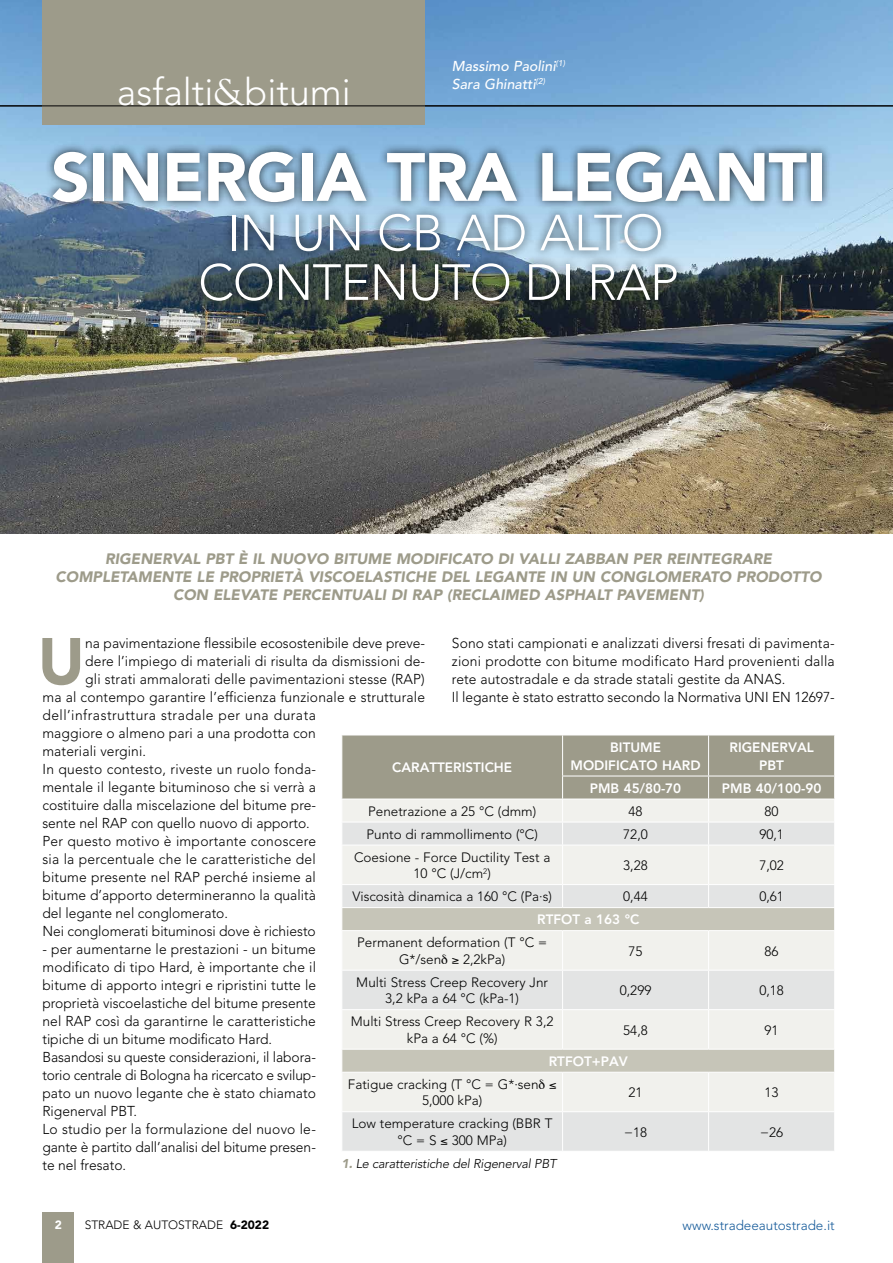
<style>
.page{position:relative;width:893px;height:1263px;background:#fff}
.page>*{position:absolute;margin:0;border:0;box-sizing:border-box;transform-origin:0 0}
.t1{font:900 67.5px "Avenir";letter-spacing:-.015em;color:#fff}
.t2{font:900 65.1px "Avenir";color:#9d9b8a}
.t3{font:300 50.25px/49.5px "Avenir";letter-spacing:-.015em;color:#fff;text-align:center}
.t4{font:300 37.5px "Avenir";color:#fff}
.t5{font:italic 900 15px/18px "Avenir";color:#9d9b8a;text-align:center}
.t6{font:300 14.25px/18px "Avenir";letter-spacing:.01em;color:#000}
.t7{font:300 14.25px "Avenir";letter-spacing:.035em;color:#000}
.t8{font:italic 500 14.25px/18px "Avenir";color:#fff}
.t9{font:300 13.5px/16.5px "Avenir";color:#000;text-align:center}
.t10{font:800 13.5px/18px "Avenir";color:#fff;text-align:center}
.t11{font:300 13.5px "Avenir";color:#165b9a}
.t12{font:italic 300 12.75px "Avenir";letter-spacing:-.015em;color:#000}
.t13{font:300 12px "Avenir";color:#000}
.t14{font:900 12px "Avenir";color:#fff}
.s1{font-family:"Goudy Std";font-weight:400}
.s2{font-weight:800;color:#fff}
.s3{font-weight:900;color:#9d9b8a}
.s4{font-weight:900}
</style>
<div class="page">
<div style="left:42px;top:1212px;width:32px;height:51px;background:#9d9b8a"></div>
<img style="left:0;top:0;width:893px;height:534px">
<div style="left:43px;top:0;width:382px;height:124px;background:#9d9b8a"></div>
<hr style="left:0;top:106px;width:893px;height:1px;background:#000">
<div style="left:44px;top:142px;width:787px;height:167px;background:#000;opacity:.75"></div>
<svg style="left:342px;top:846px;width:492px;height:305px;background:#eaebe9"></svg>
<svg style="left:342px;top:908px;width:492px;height:164px;background:#e2e1dc"></svg>
<svg style="left:342px;top:735px;width:493px;height:110px;background:#bfbeb3"></svg>
<hr style="left:562px;top:845px;width:1px;height:39px;background:#fff">
<hr style="left:708px;top:845px;width:1px;height:39px;background:#fff">
<hr style="left:341px;top:884px;width:222px;height:1px;background:#fff">
<hr style="left:563px;top:884px;width:146px;height:1px;background:#fff">
<svg style="left:562px;top:885px;width:1px;height:22px"></svg>
<hr style="left:709px;top:884px;width:126px;height:1px;background:#fff">
<svg style="left:708px;top:885px;width:1px;height:22px"></svg>
<hr style="left:341px;top:907px;width:222px;height:1px;background:#fff">
<hr style="left:563px;top:907px;width:146px;height:1px;background:#fff">
<hr style="left:709px;top:907px;width:126px;height:1px;background:#fff">
<svg style="left:834px;top:908px;width:1px;height:22px"></svg>
<hr style="left:341px;top:930px;width:222px;height:1px;background:#fff">
<hr style="left:563px;top:930px;width:146px;height:1px;background:#fff">
<hr style="left:562px;top:931px;width:1px;height:39px;background:#fff">
<hr style="left:709px;top:930px;width:126px;height:1px;background:#fff">
<hr style="left:708px;top:931px;width:1px;height:39px;background:#fff">
<hr style="left:341px;top:970px;width:222px;height:1px;background:#fff">
<hr style="left:563px;top:970px;width:146px;height:1px;background:#fff">
<hr style="left:562px;top:970px;width:1px;height:39px;background:#fff">
<hr style="left:709px;top:970px;width:126px;height:1px;background:#fff">
<hr style="left:708px;top:970px;width:1px;height:39px;background:#fff">
<hr style="left:341px;top:1009px;width:222px;height:1px;background:#fff">
<hr style="left:563px;top:1009px;width:146px;height:1px;background:#fff">
<hr style="left:562px;top:1010px;width:1px;height:39px;background:#fff">
<hr style="left:709px;top:1009px;width:126px;height:1px;background:#fff">
<hr style="left:708px;top:1010px;width:1px;height:39px;background:#fff">
<hr style="left:341px;top:1049px;width:222px;height:1px;background:#fff">
<hr style="left:563px;top:1049px;width:146px;height:1px;background:#fff">
<hr style="left:709px;top:1049px;width:126px;height:1px;background:#fff">
<svg style="left:834px;top:1050px;width:1px;height:22px"></svg>
<hr style="left:341px;top:1072px;width:222px;height:1px;background:#fff">
<hr style="left:563px;top:1072px;width:146px;height:1px;background:#fff">
<hr style="left:562px;top:1072px;width:1px;height:39px;background:#fff">
<hr style="left:709px;top:1072px;width:126px;height:1px;background:#fff">
<hr style="left:708px;top:1072px;width:1px;height:39px;background:#fff">
<hr style="left:341px;top:1111px;width:222px;height:1px;background:#fff">
<hr style="left:563px;top:1111px;width:146px;height:1px;background:#fff">
<hr style="left:562px;top:1112px;width:1px;height:39px;background:#fff">
<hr style="left:709px;top:1111px;width:126px;height:1px;background:#fff">
<hr style="left:708px;top:1112px;width:1px;height:39px;background:#fff">
<svg style="left:442px;top:954px;width:5px;height:10px"></svg>
<svg style="left:539px;top:1079px;width:6px;height:10px"></svg>
<h3 class="t4" style="left:117px;top:70px;width:235px">asfalti<span class="s1">&amp;</span>bitumi</h3>
<p class="t8" style="left:452px;top:58px;width:115px">Massimo Paolini<sup>(1)<br></sup>Sara Ghinatti<sup>(2)</sup></p>
<h1 class="t1" style="left:51px;top:137px;width:776px">SINERGIA TRA LEGANTI</h1>
<h3 class="t3" style="left:198px;top:208px;width:482px">IN UN CB AD ALTO<br>CONTENUTO DI RAP</h3>
<p class="t5" style="left:56px;top:550px;width:767px">RIGENERVAL PBT È IL NUOVO BITUME MODIFICATO DI VALLI ZABBAN PER REINTEGRARE<br>COMPLETAMENTE LE PROPRIETÀ VISCOELASTICHE DEL LEGANTE IN UN CONGLOMERATO PRODOTTO<br>CON ELEVATE PERCENTUALI DI RAP (RECLAIMED ASPHALT PAVEMENT)</p>
<p class="t6" style="left:452px;top:634px;width:384px">Sono stati campionati e analizzati diversi fresati di pavimenta&shy;zioni prodotte con bitume modificato Hard provenienti dalla rete autostradale e da strade statali gestite da ANAS.<br>Il legante è stato estratto secondo la Normativa UNI EN 12697-</p>
<h2 class="t2" style="left:38px;top:622px;width:48px">U</h2>
<p class="t6" style="left:85px;top:634px;width:341px">na pavimentazione flessibile ecosostenibile deve preve-</p>
<p class="t6" style="left:85px;top:652px;width:341px">dere l’impiego di materiali di risulta da dismissioni de-</p>
<p class="t6" style="left:85px;top:670px;width:341px">gli strati ammalorati delle pavimentazioni stesse (RAP)</p>
<p class="t6" style="left:42px;top:688px;width:384px">ma al contempo garantire l’efficienza funzionale e strutturale</p>
<p class="t7" style="left:42px;top:707px;width:275px">dell’infrastruttura stradale per una durata</p>
<p class="t6" style="left:42px;top:724px;width:275px">maggiore o almeno pari a una prodotta con</p>
<p class="t6" style="left:42px;top:742px;width:105px">materiali vergini.</p>
<p class="t6" style="left:42px;top:760px;width:275px">In questo contesto, riveste un ruolo fonda-</p>
<p class="t6" style="left:42px;top:778px;width:275px">mentale il legante bituminoso che si verrà a</p>
<p class="t6" style="left:42px;top:796px;width:275px">costituire dalla miscelazione del bitume pre-</p>
<p class="t6" style="left:42px;top:814px;width:269px">sente nel RAP con quello nuovo di apporto.</p>
<p class="t6" style="left:42px;top:832px;width:275px">Per questo motivo è importante conoscere</p>
<p class="t6" style="left:42px;top:850px;width:275px">sia la percentuale che le caratteristiche del</p>
<p class="t6" style="left:42px;top:868px;width:275px">bitume presente nel RAP perché insieme al</p>
<p class="t6" style="left:42px;top:886px;width:275px">bitume d’apporto determineranno la qualità</p>
<p class="t6" style="left:42px;top:904px;width:187px">del legante nel conglomerato.</p>
<p class="t6" style="left:42px;top:922px;width:275px">Nei conglomerati bituminosi dove è richiesto</p>
<p class="t6" style="left:42px;top:940px;width:275px">- per aumentarne le prestazioni - un bitume modificato di tipo Hard, è importante che il bitume di apporto integri e ripristini tutte le proprietà viscoelastiche del bitume presente nel RAP così da garantirne le caratteristiche tipiche di un bitume modificato Hard.<br>Basandosi su queste considerazioni, il labora&shy;torio centrale di Bologna ha ricercato e svilup&shy;pato un nuovo legante che è stato chiamato Rigenerval PBT.<br>Lo studio per la formulazione del nuovo le&shy;gante è partito dall’analisi del bitume presen&shy;te nel fresato.</p>
<p class="t10" style="left:570px;top:738px;width:132px">BITUME<br>MODIFICATO HARD</p>
<p class="t10" style="left:729px;top:738px;width:86px">RIGENERVAL<br>PBT</p>
<p class="t10" style="left:590px;top:779px;width:93px">PMB 45/80-70</p>
<p class="t10" style="left:722px;top:779px;width:101px">PMB 40/100-90</p>
<p class="t10" style="left:392px;top:758px;width:122px">CARATTERISTICHE</p>
<p class="t9" style="left:368px;top:803px;width:169px">Penetrazione a 25 °C (dmm)</p>
<p class="t9" style="left:629px;top:803px;width:16px">48</p>
<p class="t9" style="left:765px;top:803px;width:16px">80</p>
<p class="t9" style="left:366px;top:826px;width:173px">Punto di rammollimento (°C)</p>
<p class="t9" style="left:623px;top:826px;width:26px">72,0</p>
<p class="t9" style="left:759px;top:826px;width:26px">90,1</p>
<p class="t9" style="left:354px;top:849px;width:198px">Coesione - Force Ductility Test a<br>10 °C (J/cm<sup>2</sup>)</p>
<p class="t9" style="left:623px;top:857px;width:26px">3,28</p>
<p class="t9" style="left:759px;top:857px;width:26px">7,02</p>
<p class="t9" style="left:352px;top:888px;width:201px">Viscosità dinamica a 160 °C (Pa∙s)</p>
<p class="t9" style="left:623px;top:888px;width:26px">0,44</p>
<p class="t9" style="left:759px;top:888px;width:26px">0,61</p>
<p class="t10" style="left:537px;top:910px;width:104px">RTFOT a 163 °C</p>
<p class="t9" style="left:357px;top:934px;width:191px">Permanent deformation (T °C =<br>G*/sen ≥ 2,2kPa)</p>
<p class="t9" style="left:628px;top:942px;width:16px">75</p>
<p class="t9" style="left:765px;top:942px;width:16px">86</p>
<p class="t9" style="left:356px;top:974px;width:193px">Multi Stress Creep Recovery Jnr<br>3,2 kPa a 64 °C (kPa-1)</p>
<p class="t9" style="left:620px;top:982px;width:33px">0,299</p>
<p class="t9" style="left:759px;top:982px;width:26px">0,18</p>
<p class="t9" style="left:351px;top:1013px;width:204px">Multi Stress Creep Recovery R 3,2 kPa a 64 °C (%)</p>
<p class="t9" style="left:623px;top:1022px;width:26px">54,8</p>
<p class="t9" style="left:765px;top:1022px;width:16px">91</p>
<p class="t9" style="left:348px;top:1050px;width:281px;line-height:23px;text-align:left;text-indent:201px"><span class="s2">RTFOT+PAV<br></span>Fatigue cracking (T °C = G*∙sen ≤</p>
<p class="t9" style="left:422px;top:1092px;width:62px">5,000 kPa)</p>
<p class="t9" style="left:629px;top:1084px;width:16px">21</p>
<p class="t9" style="left:765px;top:1084px;width:16px">13</p>
<p class="t9" style="left:352px;top:1115px;width:202px">Low temperature cracking (BBR T °C = S ≤ 300 MPa)</p>
<p class="t9" style="left:624px;top:1124px;width:25px">−18</p>
<p class="t9" style="left:760px;top:1124px;width:25px">−26</p>
<p class="t12" style="left:341px;top:1156px;width:217px"><span class="s3">1.</span> Le caratteristiche del Rigenerval PBT</p>
<p class="t14" style="left:55px;top:1217px;width:9px">2</p>
<p class="t13" style="left:85px;top:1217px;width:186px">STRADE &amp; AUTOSTRADE <span class="s4">6-2022</span></p>
<p class="t11" style="left:683px;top:1217px;width:154px">www.stradeeautostrade.it</p>
</div>
